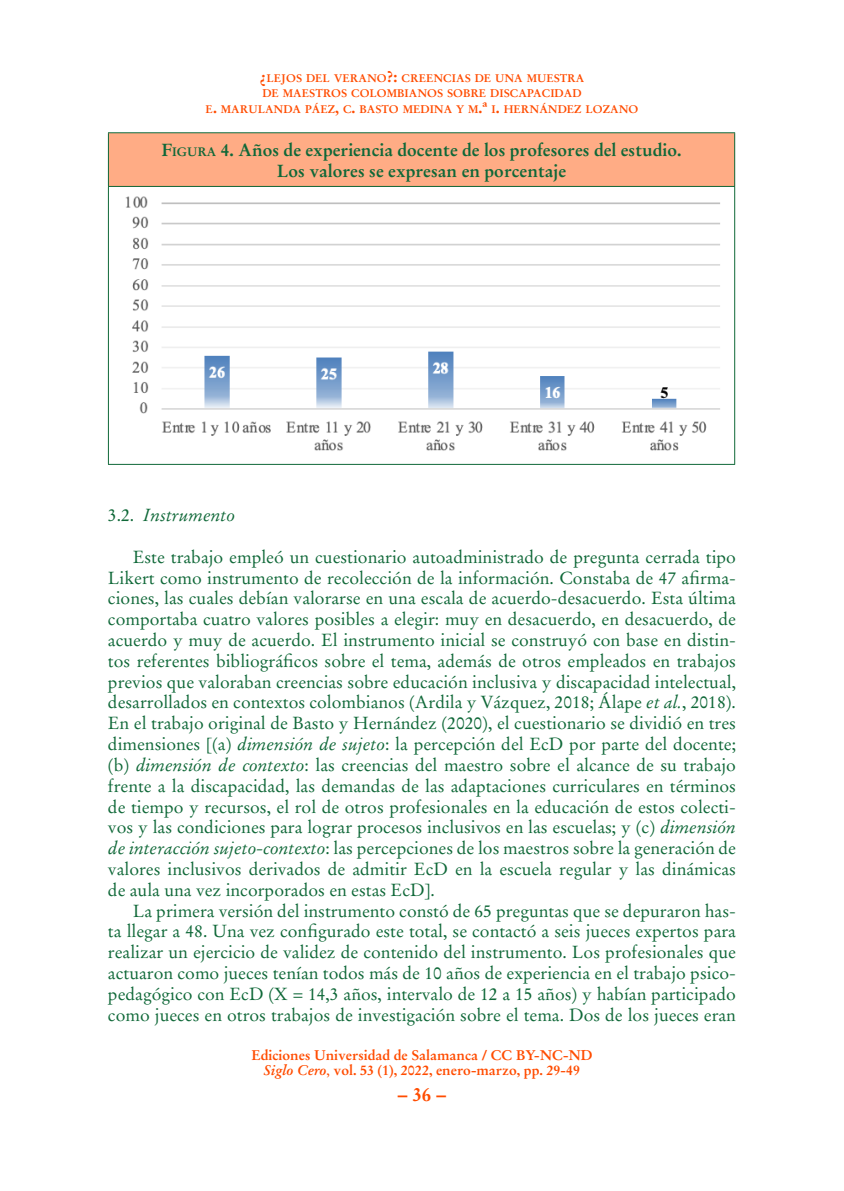
<style>
.page{position:relative;width:844px;height:1191px;background:#fff}
.page>*{position:absolute;margin:0;border:0;box-sizing:border-box;transform-origin:0 0}
.t1{font:700 19.25px "Stempel Garamond";color:#ff4c00}
.TEX_de_párrafo_N_par{font:17.5px/20.8px "Stempel Garamond";color:#0f6838;text-align:justify}
.TEX_de_párrafo_N_par-2{font:700 17.5px/20.1px "Stempel Garamond";color:#0f6838;text-align:center}
.TEX_Cab_Cur{font:italic 17.5px "Stempel Garamond";color:#0f6838}
.t2{font:700 14px/15.8px "Stempel Garamond";color:#ff4c00;text-align:center}
.t3{font:700 11.03px/15.8px "Stempel Garamond";color:#ff4c00;text-align:center}
.s1{font-size:15.75px}
.s2{font-style:inherit}
.s3{font-size:12.25px}
.s4{font-style:normal}
.s5{font-style:italic}
.s6{font-weight:400}
</style>
<div class="page">
<div style="left:108px;top:133px;width:626px;height:53px;background:#ffac85"></div>
<hr style="left:108px;top:132px;width:627px;height:1px;background:#0f6838">
<hr style="left:108px;top:133px;width:1px;height:53px;background:#0f6838">
<hr style="left:734px;top:133px;width:1px;height:53px;background:#0f6838">
<hr style="left:108px;top:186px;width:627px;height:1px;background:#0f6838">
<hr style="left:108px;top:187px;width:1px;height:277px;background:#0f6838">
<hr style="left:734px;top:187px;width:1px;height:277px;background:#0f6838">
<hr style="left:108px;top:464px;width:627px;height:1px;background:#0f6838">
<img style="left:125px;top:196px;width:595px;height:255px">
<p class="t3" style="left:205px;top:70px;width:434px"><span class="s1">¿</span>LEJOS DEL VERANO<span class="s1">?:</span> CREENCIAS DE UNA MUESTRA<br>DE MAESTROS COLOMBIANOS SOBRE DISCAPACIDAD<br>E<span class="s1">.</span> MARULANDA PÁEZ<span class="s1">,</span> C<span class="s1">.</span> BASTO MEDINA Y M<span class="s1">.ª</span> I<span class="s1">.</span> HERNÁNDEZ LOZANO</p>
<p class="TEX_de_párrafo_N_par-2" style="left:161px;top:140px;width:521px"><span class="s2">F</span><span class="s3">IGURA</span> 4. Años de experiencia docente de los profesores del estudio.<br>Los valores se expresan en porcentaje</p>
<p class="TEX_Cab_Cur" style="left:108px;top:504px;width:129px"><span class="s4">3.2.</span> Instrumento</p>
<p class="TEX_de_párrafo_N_par" style="left:108px;top:546px;width:629px;text-indent:25px">Este trabajo empleó un cuestionario autoadministrado de pregunta cerrada tipo Likert como instrumento de recolección de la información. Constaba de 47 afirma&shy;ciones, las cuales debían valorarse en una escala de acuerdo-desacuerdo. Esta última comportaba cuatro valores posibles a elegir: muy en desacuerdo, en desacuerdo, de acuerdo y muy de acuerdo. El instrumento inicial se construyó con base en distin&shy;tos referentes bibliográficos sobre el tema, además de otros empleados en trabajos previos que valoraban creencias sobre educación inclusiva y discapacidad intelectual, desarrollados en contextos colombianos (Ardila y Vázquez, 2018; Álape <span class="s5">et al.</span>, 2018).<br>En el trabajo original de Basto y Hernández (2020), el cuestionario se dividió en tres dimensiones [(a) <span class="s5">dimensión de sujeto</span>: la percepción del EcD por parte del docente; (b) <span class="s5">dimensión de contexto</span>: las creencias del maestro sobre el alcance de su trabajo frente a la discapacidad, las demandas de las adaptaciones curriculares en términos de tiempo y recursos, el rol de otros profesionales en la educación de estos colecti&shy;vos y las condiciones para lograr procesos inclusivos en las escuelas; y (c) <span class="s5">dimensión de interacción sujeto-contexto</span>: las percepciones de los maestros sobre la generación de valores inclusivos derivados de admitir EcD en la escuela regular y las dinámicas de aula una vez incorporados en estas EcD].</p>
<p class="TEX_de_párrafo_N_par" style="left:108px;top:900px;width:629px;text-indent:25px">La primera versión del instrumento constó de 65 preguntas que se depuraron has&shy;ta llegar a 48. Una vez configurado este total, se contactó a seis jueces expertos para realizar un ejercicio de validez de contenido del instrumento. Los profesionales que actuaron como jueces tenían todos más de 10 años de experiencia en el trabajo psico&shy;pedagógico con EcD (X = 14,3 años, intervalo de 12 a 15 años) y habían participado como jueces en otros trabajos de investigación sobre el tema. Dos de los jueces eran</p>
<p class="t2" style="left:251px;top:1046px;width:342px">Ediciones Universidad de Salamanca / CC BY-NC-ND<br><span class="s5">Siglo Cero</span><span class="s6">,</span> vol. 53 (1), 2022, enero-marzo, pp. 29-49</p>
<p class="t1" style="left:398px;top:1082px;width:50px">– 36 –</p>
</div>
